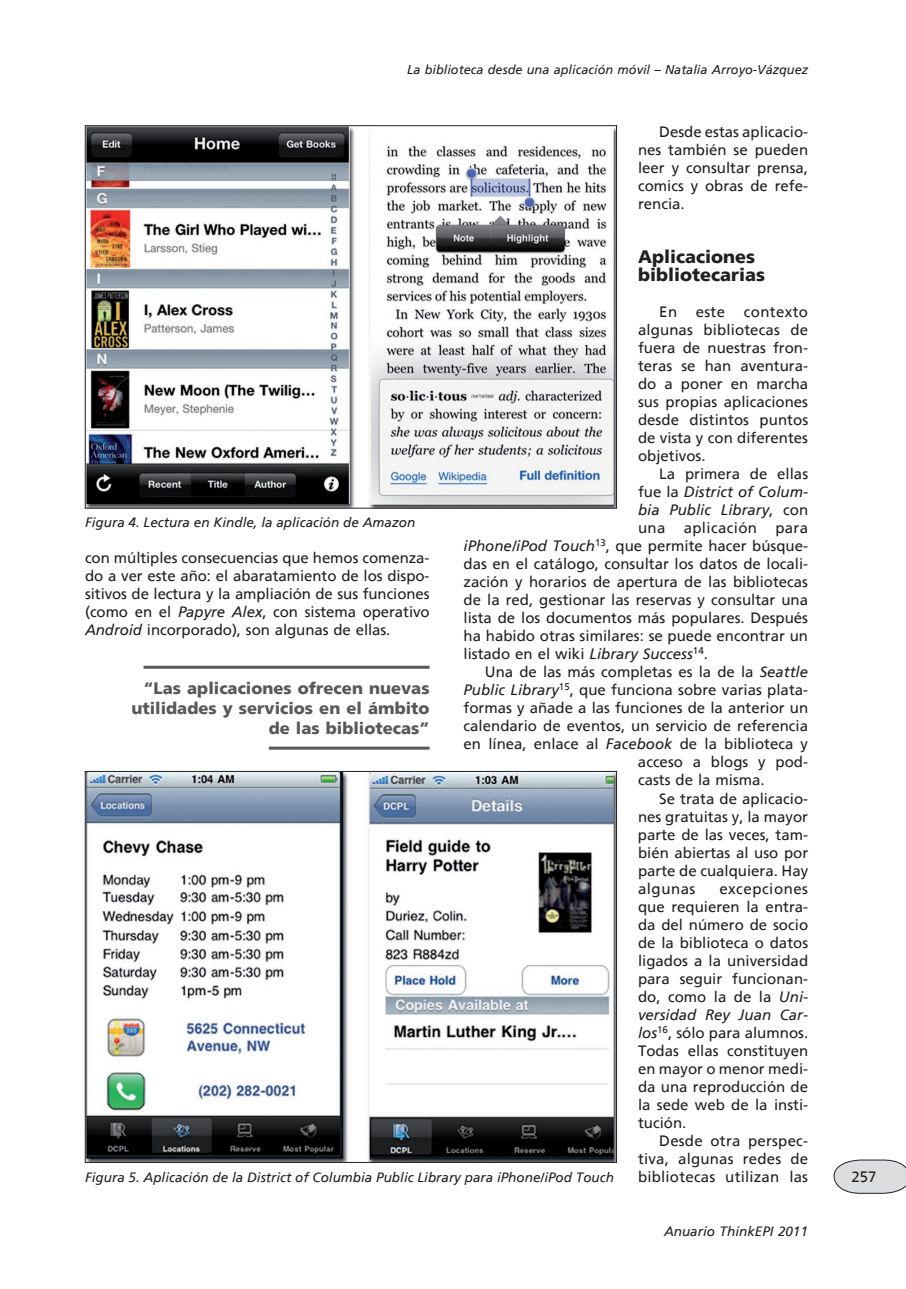
<style>
.page{position:relative;width:906px;height:1289px;background:#fff}
.page>*{position:absolute;margin:0;border:0;box-sizing:border-box;transform-origin:0 0}
.t1{font:18px/18px "Frutiger 75 Black A";color:#231f20}
.t2{font:16.5px/19.8px "Frutiger 75 Black A";color:#57585a;text-align:right}
.t3{font:15px/18px "Frutiger 55 Roman A";color:#231f20;text-align:justify}
.t4{font:15px/18px "Frutiger 56 Italic A";color:#231f20}
.t5{font:15px "Frutiger 55 Roman A";letter-spacing:.035em;color:#231f20}
.t6{font:13.5px "Frutiger 56 Italic A";color:#231f20}
.t7{font:12.75px "Frutiger 56 Italic A";color:#231f20}
.s1{font-family:"Frutiger 55 Roman A"}
.s2{font-family:"Frutiger 56 Italic A"}
</style>
<div class="page">
<svg style="left:833px;top:1159px;width:73px;height:34px;background:#d6d6d8"></svg>
<img style="left:87px;top:127px;width:528px;height:379px">
<hr style="left:144px;top:665px;width:285px;height:3px;background:#57585a">
<hr style="left:269px;top:746px;width:160px;height:3px;background:#57585a">
<img style="left:87px;top:773px;width:528px;height:387px">
<p class="t7" style="left:407px;top:62px;width:403px">La biblioteca desde una aplicación móvil – Natalia Arroyo-Vázquez</p>
<p class="t3" style="left:638px;top:123px;width:172px;text-indent:21px">Desde estas aplicacio&shy;nes también se pueden leer y consultar prensa, comics y obras de refe&shy;rencia.</p>
<p class="t1" style="left:638px;top:248px;width:129px">Aplicaciones bibliotecarias</p>
<p class="t3" style="left:638px;top:303px;width:172px;text-indent:21px">En este contexto algunas bibliotecas de fuera de nuestras fron&shy;teras se han aventura&shy;do a poner en marcha sus propias aplicaciones desde distintos puntos de vista y con diferentes objetivos.</p>
<p class="t3" style="left:659px;top:465px;width:150px">La primera de ellas</p>
<p class="t4" style="left:638px;top:483px;width:172px"><span class="s1">fue la</span> District of Colum&shy;bia Public Library<span class="s1">, con</span></p>
<p class="t3" style="left:463px;top:519px;width:346px;text-indent:174px">una aplicación para <span class="s2">iPhone/iPod Touch</span><sup>13</sup>, que permite hacer búsque&shy;das en el catálogo, consultar los datos de locali&shy;zación y horarios de apertura de las bibliotecas de la red, gestionar las reservas y consultar una lista de los documentos más populares. Después ha habido otras similares: se puede encontrar un listado en el wiki <span class="s2">Library Success</span><sup>14</sup>.</p>
<p class="t3" style="left:485px;top:663px;width:325px">Una de las más completas es la de la <span class="s2">Seattle</span></p>
<p class="t3" style="left:463px;top:681px;width:346px"><span class="s2">Public Library</span><sup>15</sup>, que funciona sobre varias plata-</p>
<p class="t3" style="left:463px;top:699px;width:346px">formas y añade a las funciones de la anterior un</p>
<p class="t3" style="left:463px;top:717px;width:346px">calendario de eventos, un servicio de referencia</p>
<p class="t3" style="left:463px;top:735px;width:346px">en línea, enlace al <span class="s2">Facebook</span> de la biblioteca y</p>
<p class="t3" style="left:638px;top:753px;width:172px">acceso a blogs y pod-</p>
<p class="t3" style="left:638px;top:771px;width:128px">casts de la misma.</p>
<p class="t3" style="left:659px;top:789px;width:150px">Se trata de aplicacio-</p>
<p class="t3" style="left:638px;top:807px;width:172px">nes gratuitas y, la mayor</p>
<p class="t3" style="left:638px;top:825px;width:172px">parte de las veces, tam-</p>
<p class="t3" style="left:638px;top:843px;width:172px">bién abiertas al uso por</p>
<p class="t3" style="left:638px;top:861px;width:172px">parte de cualquiera. Hay</p>
<p class="t5" style="left:638px;top:879px;width:59px">algunas</p>
<p class="t6" style="left:85px;top:515px;width:332px">Figura 4. Lectura en Kindle, la aplicación de Amazon</p>
<p class="t3" style="left:85px;top:549px;width:346px">con múltiples consecuencias que hemos comenza&shy;do a ver este año: el abaratamiento de los dispo&shy;sitivos de lectura y la ampliación de sus funciones (como en el <span class="s2">Papyre Alex</span>, con sistema operativo <span class="s2">Android</span> incorporado), son algunas de ellas.</p>
<p class="t2" style="left:131px;top:678px;width:300px">“Las aplicaciones ofrecen nuevas utilidades y servicios en el ámbito de las bibliotecas”</p>
<p class="t3" style="left:638px;top:879px;width:172px;text-indent:81px">excepciones que requieren la entra&shy;da del número de socio de la biblioteca o datos ligados a la universidad para seguir funcionan&shy;do, como la de la <span class="s2">Uni-</span></p>
<p class="t4" style="left:638px;top:1005px;width:172px">versidad Rey Juan Car-</p>
<p class="t3" style="left:638px;top:1023px;width:172px"><span class="s2">los</span><sup>16</sup>, sólo para alumnos.<br>Todas ellas constituyen en mayor o menor medi&shy;da una reproducción de la sede web de la insti&shy;tución.</p>
<p class="t3" style="left:638px;top:1131px;width:172px;text-indent:21px">Desde otra perspec&shy;tiva, algunas redes de bibliotecas utilizan las</p>
<p class="t6" style="left:85px;top:1169px;width:530px">Figura 5. Aplicación de la District of Columbia Public Library para iPhone/iPod Touch</p>
<p class="t6" style="left:664px;top:1223px;width:146px">Anuario ThinkEPI 2011</p>
<p class="t3" style="left:851px;top:1167px;width:27px">257</p>
</div>
